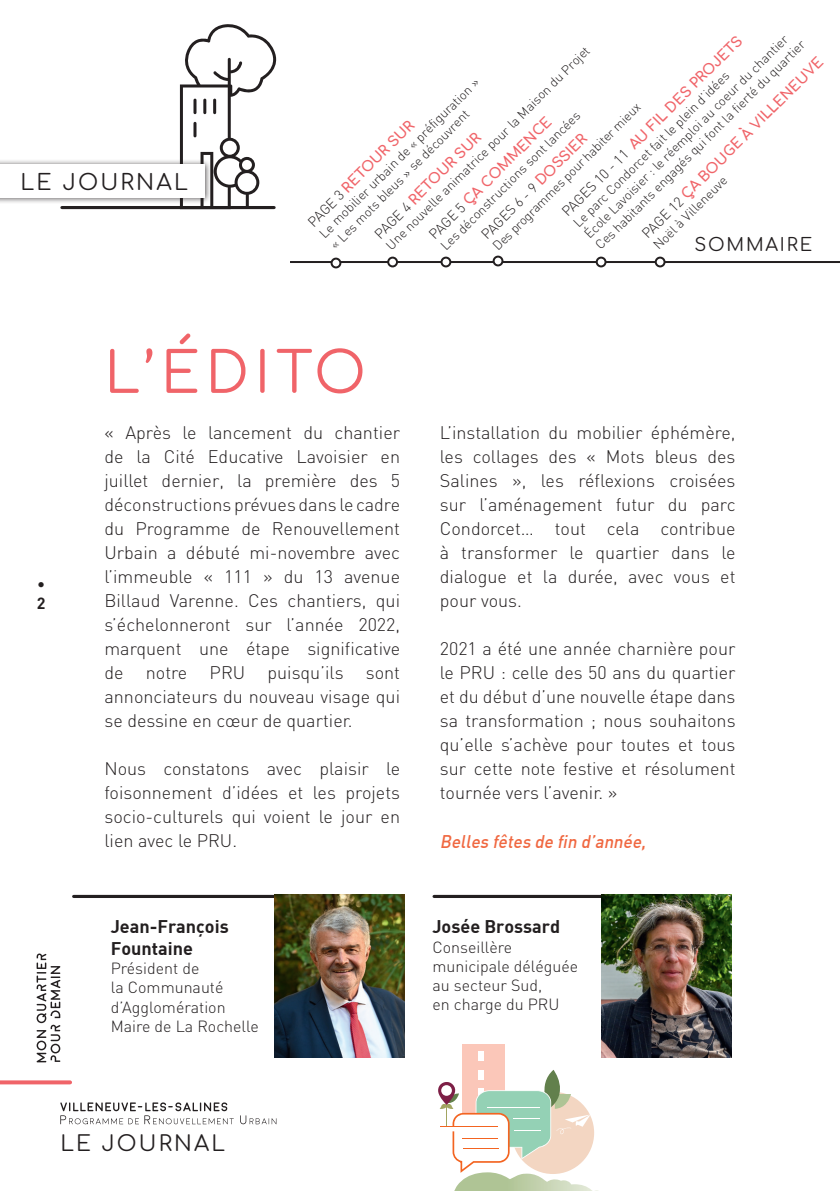
<style>
.page{position:relative;width:840px;height:1191px;background:#fff}
.page>*{position:absolute;margin:0;border:0;box-sizing:border-box;transform-origin:0 0}
.t1{font:56.4px "Comfortaa";letter-spacing:.1em;color:#f06469}
.t2{font:21.8px "Comfortaa";letter-spacing:.1em;color:#231f20}
.t3{font:21.4px "Comfortaa";letter-spacing:.1em;color:#231f20}
.t4{font:300 18px/24px "DIN";color:#231f20;text-align:justify}
.t5{font:18px/21.6px "DIN Bold";color:#231f20}
.t6{font:italic 500 18px "DIN";color:#f06841;scale:.94 1}
.t7{font:18px "Comfortaa";letter-spacing:.1em;color:#231f20}
.t8{font:300 16px/19.2px "DIN";color:#231f20}
.t9{font:16px "DIN Bold";color:#231f20}
.t10{font:700 14px "Comfortaa";color:#f06469}
.t11{font:300 14px "DIN";color:#231f20}
.t12{font:300 13px/15.6px "DIN";color:#231f20}
.s1{font-family:"DIN";font-weight:300;color:#231f20}
.s2{font-family:"Comfortaa";font-weight:700;color:#f06469}
</style>
<div class="page">
<hr style="left:290px;top:261px;width:549px;height:2px;background:#231f20">
<svg style="left:60px;top:1102px;width:174px;height:22px"></svg>
<svg style="left:240px;top:1115px;width:36px;height:9px"></svg>
<svg style="left:36px;top:953px;width:24px;height:109px"></svg>
<hr style="left:74px;top:895px;width:200px;height:3px;background:#231f20">
<hr style="left:434px;top:895px;width:200px;height:3px;background:#231f20">
<div style="left:0;top:159px;width:211px;height:45px;background:#231f20;opacity:.75"></div>
<div style="left:0;top:164px;width:205px;height:33px;background:#fff"></div>
<svg style="left:0;top:1080px;width:70px;height:4px"></svg>
<div style="left:388px;top:258px;width:9px;height:8px;background:#fff;border-radius:50%"></div>
<div style="left:387px;top:257px;width:11px;height:10px;border:2px solid #231f20;border-radius:50%"></div>
<div style="left:441px;top:258px;width:9px;height:8px;background:#fff;border-radius:50%"></div>
<div style="left:440px;top:257px;width:11px;height:10px;border:2px solid #231f20;border-radius:50%"></div>
<div style="left:493px;top:257px;width:9px;height:8px;background:#fff;border-radius:50%"></div>
<div style="left:492px;top:256px;width:11px;height:10px;border:2px solid #231f20;border-radius:50%"></div>
<div style="left:596px;top:258px;width:9px;height:8px;background:#fff;border-radius:50%"></div>
<div style="left:595px;top:257px;width:11px;height:10px;border:2px solid #231f20;border-radius:50%"></div>
<div style="left:655px;top:258px;width:9px;height:8px;background:#fff;border-radius:50%"></div>
<div style="left:654px;top:257px;width:11px;height:10px;border:2px solid #231f20;border-radius:50%"></div>
<svg style="left:180px;top:24px;width:97px;height:186px"></svg>
<hr style="left:62px;top:206px;width:212px;height:3px;background:#231f20">
<img style="left:274px;top:895px;width:130px;height:162px">
<img style="left:601px;top:895px;width:129px;height:162px">
<div style="left:331px;top:259px;width:9px;height:8px;background:#fff;border-radius:50%"></div>
<div style="left:330px;top:258px;width:11px;height:10px;border:2px solid #231f20;border-radius:50%"></div>
<div style="left:462px;top:1044px;width:43px;height:76px;background:#fbc7b9"></div>
<div style="left:478px;top:1051px;width:5px;height:10px;background:#fff"></div>
<svg style="left:438px;top:1070px;width:160px;height:121px"></svg>
<p class="t2" style="left:21px;top:162px;width:169px">LE JOURNAL</p>
<p class="t10" style="left:554px;top:204px;width:250px;rotate:-45deg"><span class="s1">PAGES 10 - 11</span> AU FIL DES PROJETS</p>
<p class="t12" style="left:569px;top:219px;width:291px;rotate:-45deg">Le parc Condorcet fait le plein d’idées<br>École Lavoisier : le réemploi au coeur du chantier<br>Ces habitants engagés qui font la fierté du quartier</p>
<p class="t12" style="left:382px;top:242px;width:283px;rotate:-45deg">Une nouvelle animatrice pour la Maison du Projet</p>
<p class="t10" style="left:634px;top:227px;width:251px;rotate:-45deg"><span class="s1">PAGE 12</span> ÇA BOUGE À VILLENEUVE</p>
<p class="t12" style="left:316px;top:230px;width:221px;rotate:-45deg">Le mobilier urbain de « préfiguration » « Les mots bleus » se découvrent</p>
<p class="t12" style="left:489px;top:242px;width:204px;rotate:-45deg">Des programmes pour habiter mieux</p>
<p class="t12" style="left:437px;top:242px;width:192px;rotate:-45deg">Les déconstructions sont lancées</p>
<p class="t10" style="left:422px;top:228px;width:168px;rotate:-45deg"><span class="s1">PAGE 5</span> ÇA COMMENCE</p>
<p class="t10" style="left:301px;top:215px;width:145px;rotate:-45deg"><span class="s1">PAGE 3</span> RETOUR SUR</p>
<p class="t10" style="left:367px;top:227px;width:145px;rotate:-45deg"><span class="s1">PAGE 4</span> RETOUR SUR</p>
<p class="t11" style="left:477px;top:231px;width:144px;rotate:-45deg">PAGES 6 - 9 <span class="s2">DOSSIER</span></p>
<p class="t12" style="left:649px;top:241px;width:100px;rotate:-45deg">Noël à Villeneuve</p>
<p class="t7" style="left:694px;top:228px;width:119px">SOMMAIRE</p>
<p class="t8" style="left:37px;top:574px;width:10px">•</p>
<p class="t9" style="left:37px;top:593px;width:10px">2</p>
<h1 class="t1" style="left:104px;top:321px;width:263px">L’ÉDITO</h1>
<p class="t4" style="left:104px;top:421px;width:297px">« Après le lancement du chantier de la Cité Educative Lavoisier en juillet dernier, la première des 5 déconstructions prévues dans le cadre du Programme de Renouvellement Urbain a débuté mi-novembre avec l’immeuble « 111 » du 13 avenue Billaud Varenne. Ces chantiers, qui s’échelonneront sur l’année 2022, marquent une étape significative de notre PRU puisqu’ils sont annonciateurs du nouveau visage qui se dessine en cœur de quartier.</p>
<p class="t4" style="left:104px;top:757px;width:297px">Nous constatons avec plaisir le foisonnement d’idées et les projets socio-culturels qui voient le jour en lien avec le PRU.</p>
<p class="t5" style="left:111px;top:915px;width:119px">Jean-François<br>Fountaine</p>
<p class="t8" style="left:111px;top:958px;width:149px">Président de<br>la Communauté d’Agglomération<br>Maire de La Rochelle</p>
<p class="t4" style="left:439px;top:421px;width:297px">L’installation du mobilier éphémère, les collages des « Mots bleus des Salines », les réflexions croisées sur l’aménagement futur du parc Condorcet… tout cela contribue à transformer le quartier dans le dialogue et la durée, avec vous et pour vous.</p>
<p class="t4" style="left:439px;top:636px;width:297px">2021 a été une année charnière pour le PRU : celle des 50 ans du quartier et du début d’une nouvelle étape dans sa transformation ; nous souhaitons qu’elle s’achève pour toutes et tous sur cette note festive et résolument tournée vers l’avenir. »</p>
<p class="t6" style="left:439px;top:829px;width:224px">Belles fêtes de fin d’année,</p>
<p class="t5" style="left:432px;top:915px;width:129px">Josée Brossard</p>
<p class="t8" style="left:432px;top:937px;width:147px">Conseillère municipale déléguée au secteur Sud,<br>en charge du PRU</p>
<p class="t3" style="left:60px;top:1123px;width:166px">LE JOURNAL</p>
</div>
